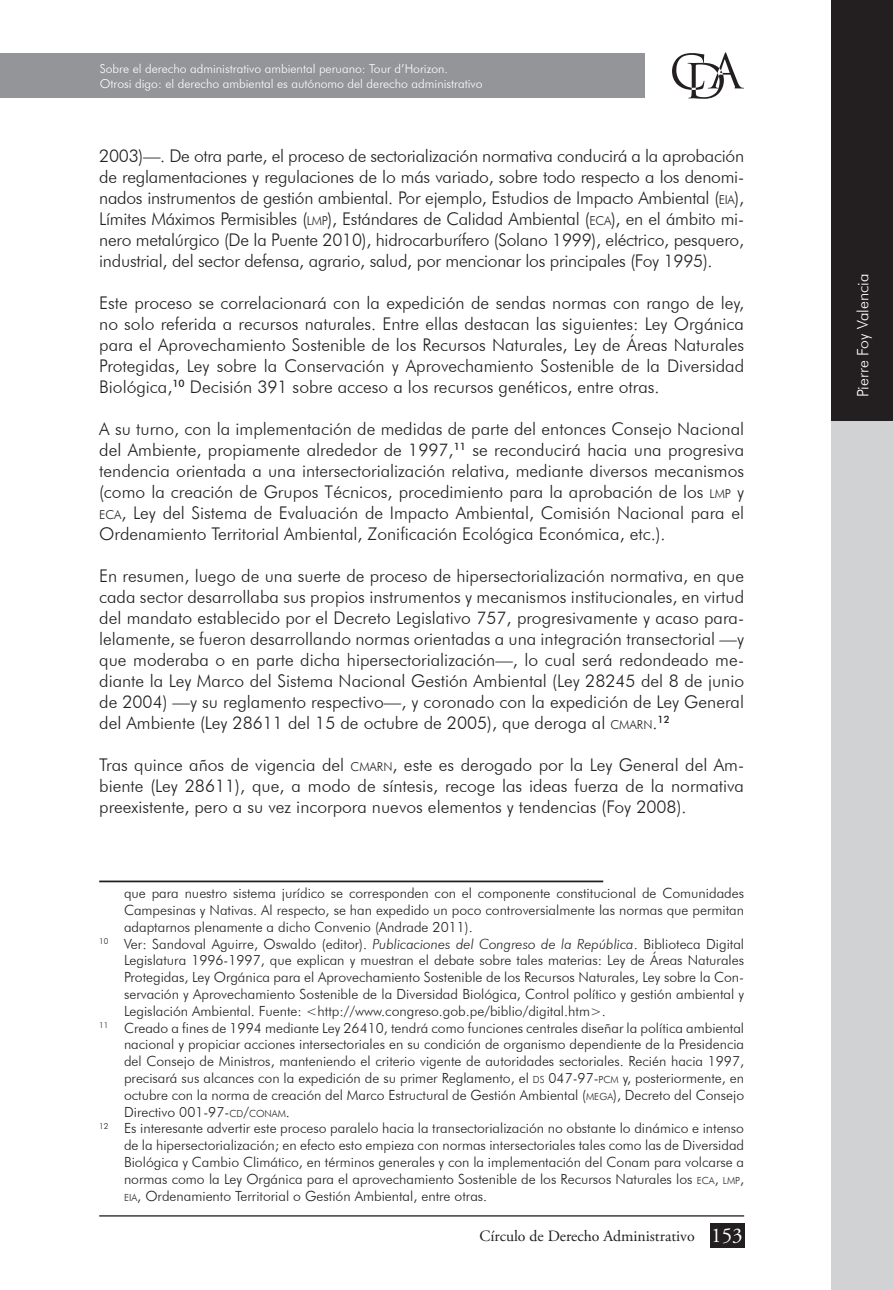
<style>
.page{position:relative;width:893px;height:1290px;background:#fff}
.page>*{position:absolute;margin:0;border:0;box-sizing:border-box;transform-origin:0 0}
.t1{font:300 17.5px/21px "Futura BT";color:#231f20;text-align:justify}
.t2{font:15.75px "Adobe Garamond Pro";color:#231f20}
.t3{font:300 15.75px "Futura BT";color:#fff}
.t4{font:300 14px "Futura BT";color:#231f20}
.t5{font:300 12.25px/14.7px "Futura BT";color:#fff}
.s1{font-size:12.25px}
.s2{font-style:italic}
.s3{font-size:9.8px}
.s4{font-style:inherit}
.s5{font-size:21px;color:#fff}
</style>
<div class="page">
<div style="left:832px;top:0;width:61px;height:422px;background:#231f20"></div>
<div style="left:832px;top:422px;width:61px;height:868px;background:#d1d2d4"></div>
<div style="left:0;top:53px;width:645px;height:45px;background:#939598"></div>
<svg style="left:672px;top:52px;width:72px;height:47px"></svg>
<div style="left:710px;top:1223px;width:34px;height:25px;background:#231f20"></div>
<hr style="left:99px;top:1215px;width:645px;height:1px;background:#231f20">
<hr style="left:99px;top:880px;width:504px;height:2px;background:#231f20">
<p class="t5" style="left:100px;top:61px;width:384px">Sobre el derecho administrativo ambiental peruano: Tour d’Horizon.<br>Otrosi digo: el derecho ambiental es autónomo del derecho administrativo</p>
<p class="t1" style="left:99px;top:145px;width:646px">2003)—. De otra parte, el proceso de sectorialización normativa conducirá a la aprobación de reglamentaciones y regulaciones de lo más variado, sobre todo respecto a los denomi&shy;nados instrumentos de gestión ambiental. Por ejemplo, Estudios de Impacto Ambiental (<span class="s1">EIA</span>), Límites Máximos Permisibles (<span class="s1">LMP</span>), Estándares de Calidad Ambiental (<span class="s1">ECA</span>), en el ámbito mi&shy;nero metalúrgico (De la Puente 2010), hidrocarburífero (Solano 1999), eléctrico, pesquero, industrial, del sector defensa, agrario, salud, por mencionar los principales (Foy 1995).</p>
<p class="t1" style="left:99px;top:292px;width:646px">Este proceso se correlacionará con la expedición de sendas normas con rango de ley, no solo referida a recursos naturales. Entre ellas destacan las siguientes: Ley Orgánica para el Aprovechamiento Sostenible de los Recursos Naturales, Ley de Áreas Naturales Protegidas, Ley sobre la Conservación y Aprovechamiento Sostenible de la Diversidad Biológica,<sup>10</sup> Decisión 391 sobre acceso a los recursos genéticos, entre otras.</p>
<p class="t1" style="left:99px;top:418px;width:646px">A su turno, con la implementación de medidas de parte del entonces Consejo Nacional del Ambiente, propiamente alrededor de 1997,<sup>11</sup> se reconducirá hacia una progresiva tendencia orientada a una intersectorialización relativa, mediante diversos mecanismos (como la creación de Grupos Técnicos, procedimiento para la aprobación de los <span class="s1">LMP</span> y <span class="s1">ECA</span>, Ley del Sistema de Evaluación de Impacto Ambiental, Comisión Nacional para el Ordenamiento Territorial Ambiental, Zonificación Ecológica Económica, etc.).</p>
<p class="t1" style="left:99px;top:565px;width:646px">En resumen, luego de una suerte de proceso de hipersectorialización normativa, en que cada sector desarrollaba sus propios instrumentos y mecanismos institucionales, en virtud del mandato establecido por el Decreto Legislativo 757, progresivamente y acaso para&shy;lelamente, se fueron desarrollando normas orientadas a una integración transectorial —y que moderaba o en parte dicha hipersectorialización—, lo cual será redondeado me&shy;diante la Ley Marco del Sistema Nacional Gestión Ambiental (Ley 28245 del 8 de junio de 2004) —y su reglamento respectivo—, y coronado con la expedición de Ley General del Ambiente (Ley 28611 del 15 de octubre de 2005), que deroga al <span class="s1">CMARN</span>.<sup>12</sup></p>
<p class="t1" style="left:99px;top:754px;width:646px">Tras quince años de vigencia del <span class="s1">CMARN</span>, este es derogado por la Ley General del Am&shy;biente (Ley 28611), que, a modo de síntesis, recoge las ideas fuerza de la normativa preexistente, pero a su vez incorpora nuevos elementos y tendencias (Foy 2008).</p>
<p class="t4" style="left:124px;top:885px;width:622px">que para nuestro sistema jurídico se corresponden con el componente constitucional de Comunidades</p>
<p class="t4" style="left:124px;top:901px;width:622px">Campesinas y Nativas. Al respecto, se han expedido un poco controversialmente las normas que permitan</p>
<p class="t4" style="left:124px;top:918px;width:350px">adaptarnos plenamente a dicho Convenio (Andrade 2011).</p>
<p class="t4" style="left:99px;top:935px;width:646px"><sup>10</sup> Ver: Sandoval Aguirre, Oswaldo (editor). <span class="s2">Publicaciones del Congreso de la República</span>. Biblioteca Digital</p>
<p class="t4" style="left:124px;top:952px;width:622px">Legislatura 1996-1997, que explican y muestran el debate sobre tales materias: Ley de Áreas Naturales</p>
<p class="t4" style="left:124px;top:969px;width:622px">Protegidas, Ley Orgánica para el Aprovechamiento Sostenible de los Recursos Naturales, Ley sobre la Con-</p>
<p class="t4" style="left:124px;top:985px;width:622px">servación y Aprovechamiento Sostenible de la Diversidad Biológica, Control político y gestión ambiental y</p>
<p class="t4" style="left:124px;top:1002px;width:483px">Legislación Ambiental. Fuente: &lt;http://www.congreso.gob.pe/biblio/digital.htm&gt;.</p>
<p class="t4" style="left:99px;top:1019px;width:646px"><sup>11</sup> Creado a fines de 1994 mediante Ley 26410, tendrá como funciones centrales diseñar la política ambiental</p>
<p class="t4" style="left:124px;top:1036px;width:622px">nacional y propiciar acciones intersectoriales en su condición de organismo dependiente de la Presidencia</p>
<p class="t4" style="left:124px;top:1053px;width:622px">del Consejo de Ministros, manteniendo el criterio vigente de autoridades sectoriales. Recién hacia 1997,</p>
<p class="t4" style="left:124px;top:1069px;width:622px">precisará sus alcances con la expedición de su primer Reglamento, el <span class="s3">DS</span> 047-97-<span class="s3">PCM</span> y, posteriormente, en</p>
<p class="t4" style="left:124px;top:1086px;width:622px">octubre con la norma de creación del Marco Estructural de Gestión Ambiental (<span class="s3">MEGA</span>), Decreto del Consejo</p>
<p class="t4" style="left:124px;top:1103px;width:167px">Directivo 001-97-<span class="s3">CD</span><span class="s4">/</span><span class="s3">CONAM</span>.</p>
<p class="t4" style="left:99px;top:1120px;width:646px"><sup>12</sup> Es interesante advertir este proceso paralelo hacia la transectorialización no obstante lo dinámico e intenso</p>
<p class="t4" style="left:124px;top:1137px;width:622px">de la hipersectorialización; en efecto esto empieza con normas intersectoriales tales como las de Diversidad</p>
<p class="t4" style="left:124px;top:1153px;width:622px">Biológica y Cambio Climático, en términos generales y con la implementación del Conam para volcarse a</p>
<p class="t4" style="left:124px;top:1170px;width:622px">normas como la Ley Orgánica para el aprovechamiento Sostenible de los Recursos Naturales los <span class="s3">ECA</span>, <span class="s3">LMP</span>,</p>
<p class="t4" style="left:124px;top:1187px;width:365px"><span class="s3">EIA</span>, Ordenamiento Territorial o Gestión Ambiental, entre otras.</p>
<p class="t2" style="left:480px;top:1227px;width:265px">Círculo de Derecho Administrativo <span class="s5">153</span></p>
<p class="t3" style="left:853px;top:397px;width:125px;rotate:-90deg">Pierre Foy Valencia</p>
</div>
